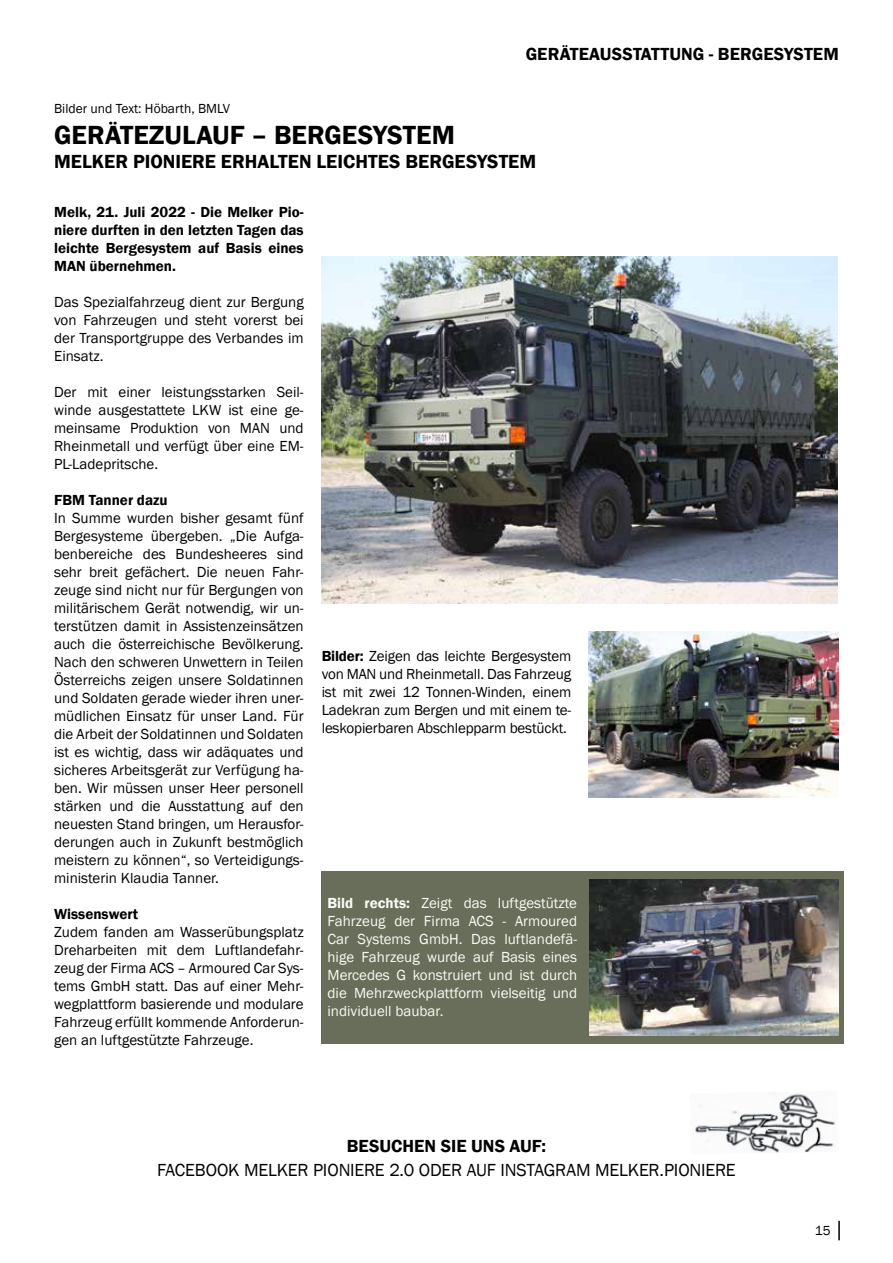
<style>
.page{position:relative;width:893px;height:1263px;background:#fff}
.page>*{position:absolute;margin:0;border:0;box-sizing:border-box;transform-origin:0 0}
.t1{font:600 27px "Franklin Gothic";color:#000}
.t2{font:600 19.5px "Franklin Gothic";color:#000}
.t3{font:18px "Franklin Gothic";letter-spacing:-.01em;color:#000}
.t4{font:600 18px "Franklin Gothic";color:#000}
.t5{font:15px/18px "Franklin Gothic";color:#000;text-align:justify}
.t6{font:15px/18px "Franklin Gothic";color:#fafbf5;text-align:justify}
.t7{font:600 15px/18px "Franklin Gothic";color:#000;text-align:justify}
.t8{font:13.5px "Franklin Gothic";color:#000}
.s1{font-weight:600}
</style>
<div class="page">
<div style="left:322px;top:872px;width:522px;height:172px;background:#686e59"></div>
<img style="left:695px;top:1092px;width:141px;height:61px">
<img style="left:322px;top:257px;width:516px;height:346px">
<img style="left:589px;top:631px;width:250px;height:166px">
<img style="left:589px;top:879px;width:250px;height:156px">
<svg style="left:838px;top:1221px;width:2px;height:19px"></svg>
<p class="t8" style="left:54px;top:100px;width:178px">Bilder und Text: Höbarth, BMLV</p>
<p class="t4" style="left:526px;top:43px;width:301px">Geräteausstattung - be rgesystem</p>
<h1 class="t1" style="left:54px;top:118px;width:381px">Gerätezulauf – Bergesystem</h1>
<h2 class="t2" style="left:54px;top:150px;width:101px">Melker Pionie</h2>
<h2 class="t2" style="left:192px;top:150px;width:330px">re erhalten lei chtes be rgesystem</h2>
<p class="t7" style="left:54px;top:203px;width:251px">Melk, 21. Juli 2022 - Die Melker Pio&shy;niere durften in den letzten Tagen das leichte Bergesystem auf Basis eines MAN übernehmen.</p>
<p class="t5" style="left:54px;top:294px;width:251px">Das Spezialfahrzeug dient zur Bergung von Fahrzeugen und steht vorerst bei der Transportgruppe des Verbandes im Einsatz.</p>
<p class="t5" style="left:54px;top:384px;width:251px">Der mit einer leistungsstarken Seil&shy;winde ausgestattete LKW ist eine ge&shy;meinsame Produktion von MAN und Rheinmetall und verfügt über eine EM-PL-Ladepritsche.</p>
<p class="t7" style="left:54px;top:491px;width:115px">FBM Tanner dazu</p>
<p class="t5" style="left:54px;top:510px;width:251px">In Summe wurden bisher gesamt fünf Bergesysteme übergeben. „Die Aufga&shy;benbereiche des Bundesheeres sind sehr breit gefächert. Die neuen Fahr&shy;zeuge sind nicht nur für Bergungen von militärischem Gerät notwendig, wir un&shy;terstützen damit in Assistenzeinsätzen auch die österreichische Bevölkerung.<br>Nach den schweren Unwettern in Teilen Österreichs zeigen unsere Soldatinnen und Soldaten gerade wieder ihren uner&shy;müdlichen Einsatz für unser Land. Für die Arbeit der Soldatinnen und Soldaten ist es wichtig, dass wir adäquates und sicheres Arbeitsgerät zur Verfügung ha&shy;ben. Wir müssen unser Heer personell stärken und die Ausstattung auf den neuesten Stand bringen, um Herausfor&shy;derungen auch in Zukunft bestmöglich meistern zu können“, so Verteidigungs&shy;ministerin Klaudia Tanner.</p>
<p class="t7" style="left:54px;top:905px;width:86px">Wissenswert</p>
<p class="t5" style="left:54px;top:924px;width:251px">Zudem fanden am Wasserübungsplatz Dreharbeiten mit dem Luftlandefahr&shy;zeug der Firma ACS – Armoured Car Sys&shy;tems GmbH statt. Das auf einer Mehr&shy;wegplattform basierende und modulare Fahrzeug erfüllt kommende Anforderun&shy;gen an luftgestützte Fahrzeuge.</p>
<p class="t5" style="left:322px;top:648px;width:251px"><span class="s1">Bilder:</span> Zeigen das leichte Bergesystem von MAN und Rheinmetall. Das Fahrzeug ist mit zwei 12 Tonnen-Winden, einem Ladekran zum Bergen und mit einem te&shy;leskopierbaren Abschlepparm bestückt.</p>
<p class="t6" style="left:327px;top:894px;width:251px"><span class="s1">Bild rechts:</span> Zeigt das luftgestützte Fahrzeug der Firma ACS - Armoured Car Systems GmbH. Das luftlandefä&shy;hige Fahrzeug wurde auf Basis eines Mercedes G konstruiert und ist durch die Mehrzweckplattform vielseitig und individuell baubar.</p>
<p class="t4" style="left:347px;top:1135px;width:201px">Besuchen Sie uns auf:</p>
<p class="t3" style="left:157px;top:1159px;width:20px">Facebook</p>
<p class="t3" style="left:244px;top:1159px;width:25px">Melker</p>
<p class="t3" style="left:313px;top:1159px;width:20px">Pioniere</p>
<p class="t3" style="left:389px;top:1159px;width:41px">2.0 oder</p>
<p class="t3" style="left:467px;top:1159px;width:11px">auf</p>
<p class="t3" style="left:500px;top:1159px;width:11px">instagram</p>
<p class="t3" style="left:595px;top:1159px;width:25px">Melker</p>
<p class="t3" style="left:660px;top:1159px;width:24px">.Pioniere</p>
<p class="t8" style="left:815px;top:1222px;width:17px">15</p>
</div>
